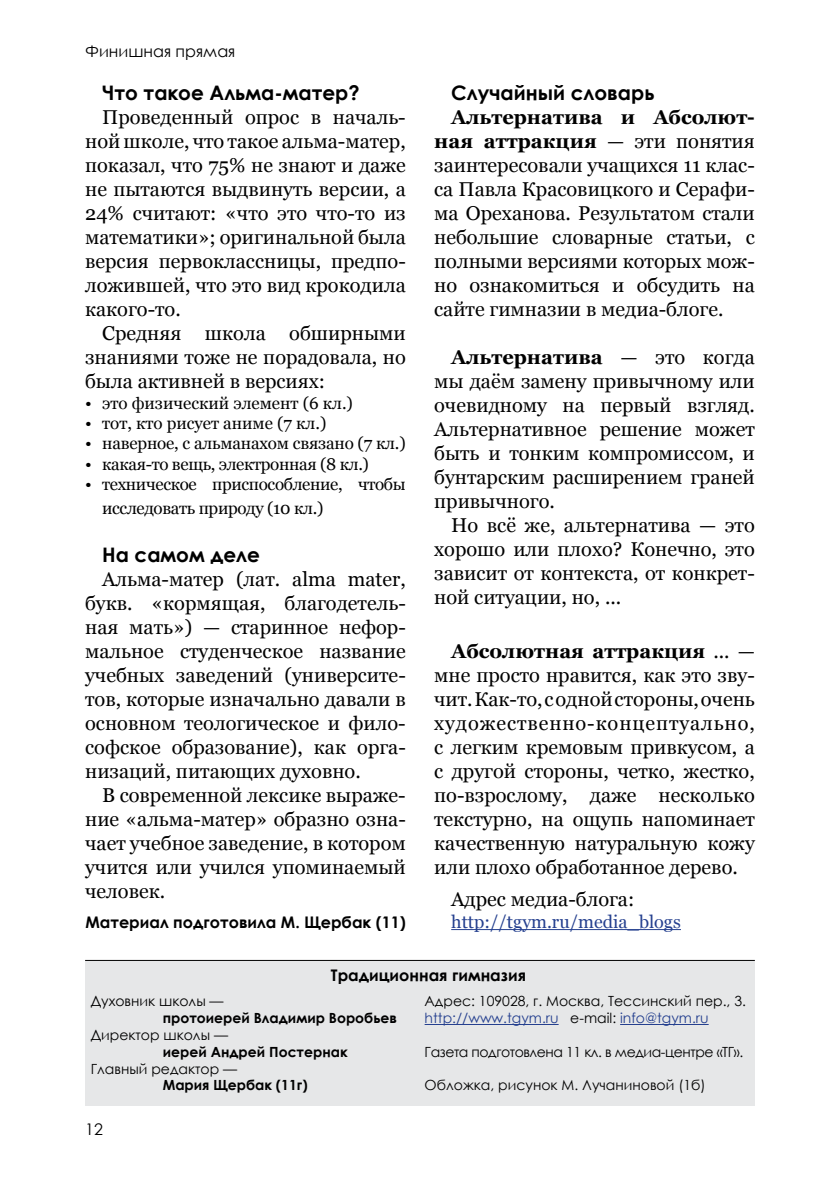
<style>
.page{position:relative;width:840px;height:1191px;background:#fff}
.page>*{position:absolute;margin:0;border:0;box-sizing:border-box;transform-origin:0 0}
.t1{font:20px/24px "Georgia";color:#000;text-align:justify}
.t2{font:700 20px "Century Gothic";color:#000}
.t3{font:18px "Georgia";color:#25408f}
.t4{font:17px/24px "Georgia";letter-spacing:-.02em;color:#000}
.t5{font:17px "Georgia";color:#000}
.t6{font:700 16px "Century Gothic";color:#000}
.t7{font:16px "Century Gothic";color:#000}
.t8{font:14px/16.8px "Century Gothic";color:#000}
.t9{font:700 14px "Century Gothic";color:#000}
.t10{font:14px "Century Gothic";letter-spacing:-.03em;color:#000}
.s1{font-weight:700}
.s2{color:#25408f}
</style>
<div class="page">
<hr style="left:451px;top:929px;width:229px;height:1px;background:#25408f">
<div style="left:85px;top:960px;width:669px;height:146px;background:#e6e7e8"></div>
<hr style="left:424px;top:1024px;width:134px;height:1px;background:#25408f">
<hr style="left:619px;top:1024px;width:89px;height:1px;background:#25408f">
<hr style="left:85px;top:960px;width:669px;height:1px;background:#000">
<p class="t7" style="left:85px;top:40px;width:152px">Финишная прямая</p>
<p class="t2" style="left:102px;top:78px;width:259px">Что такое Альма-матер?</p>
<p class="t1" style="left:85px;top:106px;width:322px;text-indent:17px">Проведенный опрос в началь&shy;ной школе, что такое альма-матер, показал, что 75% не знают и даже не пытаются выдвинуть версии, а 24% считают: «что это что-то из математики»; оригинальной была версия первоклассницы, предпо&shy;ложившей, что это вид крокодила какого-то.</p>
<p class="t1" style="left:85px;top:322px;width:322px;text-indent:17px">Средняя школа обширными знаниями тоже не порадовала, но была активней в версиях:</p>
<p class="t5" style="left:85px;top:392px;width:269px">• это физический элемент (6 кл.)</p>
<p class="t5" style="left:85px;top:413px;width:243px">• тот, кто рисует аниме (7 кл.)</p>
<p class="t4" style="left:85px;top:432px;width:322px">• наверное, с альманахом связано (7 кл.)</p>
<p class="t4" style="left:85px;top:452px;width:285px">• какая-то вещь, электронная (8 кл.)</p>
<p class="t4" style="left:102px;top:473px;width:305px;text-indent:-17px">• техническое приспособление, чтобы исследовать природу (10 кл.)</p>
<p class="t2" style="left:102px;top:540px;width:159px">На самом деле</p>
<p class="t1" style="left:85px;top:568px;width:322px;text-indent:17px">Альма-матер (лат. alma mater, букв. «кормящая, благодетель&shy;ная мать») — старинное нефор&shy;мальное студенческое название учебных заведений (университе&shy;тов, которые изначально давали в основном теологическое и фило&shy;софское образование), как орга&shy;низаций, питающих духовно.</p>
<p class="t1" style="left:85px;top:784px;width:322px;text-indent:17px">В современной лексике выраже&shy;ние «альма-матер» образно озна&shy;чает учебное заведение, в котором учится или учился упоминаемый человек.</p>
<p class="t6" style="left:85px;top:910px;width:321px">Материал подготовила М. Щербак (11)</p>
<p class="t2" style="left:451px;top:78px;width:205px">Случайный словарь</p>
<p class="t1" style="left:434px;top:106px;width:322px;text-indent:17px"><span class="s1">Альтернатива и Абсолют&shy;ная аттракция</span> — эти понятия заинтересовали учащихся 11 клас&shy;са Павла Красовицкого и Серафи&shy;ма Ореханова. Результатом стали небольшие словарные статьи, с полными версиями которых мож&shy;но ознакомиться и обсудить на сайте гимназии в медиа-блоге.</p>
<p class="t1" style="left:434px;top:346px;width:322px;text-indent:17px"><span class="s1">Альтернатива</span> — это когда мы даём замену привычному или очевидному на первый взгляд.<br>Альтернативное решение может быть и тонким компромиссом, и бунтарским расширением граней привычного.</p>
<p class="t1" style="left:434px;top:514px;width:322px;text-indent:17px">Но всё же, альтернатива — это хорошо или плохо? Конечно, это зависит от контекста, от конкрет&shy;ной ситуации, но, ...</p>
<p class="t1" style="left:434px;top:640px;width:322px;text-indent:17px"><span class="s1">Абсолютная аттракция</span> ... — мне просто нравится, как это зву&shy;чит. Как-то, с одной стороны, очень художественно-концептуально, с легким кремовым привкусом, а с другой стороны, четко, жестко, по-взрослому, даже несколько текстурно, на ощупь напоминает качественную натуральную кожу или плохо обработанное дерево.</p>
<p class="t1" style="left:451px;top:888px;width:184px">Адрес медиа-блога:</p>
<p class="t3" style="left:451px;top:911px;width:231px">http://tgym.ru/media_blogs</p>
<p class="t6" style="left:331px;top:963px;width:196px">Традиционная гимназия</p>
<p class="t8" style="left:91px;top:992px;width:134px">Духовник школы —</p>
<p class="t9" style="left:163px;top:1007px;width:235px">протоиерей Владимир Воробьев</p>
<p class="t8" style="left:91px;top:1026px;width:139px">Директор школы —</p>
<p class="t9" style="left:163px;top:1041px;width:186px">иерей Андрей Постернак</p>
<p class="t8" style="left:91px;top:1059px;width:148px">Главный редактор —</p>
<p class="t9" style="left:163px;top:1074px;width:146px">Мария Щербак (11г)</p>
<p class="t7" style="left:85px;top:1118px;width:19px">12</p>
<p class="t8" style="left:424px;top:992px;width:323px">Адрес: 109028, г. Москва, Тессинский пер., 3. <span class="s2">http://www.tgym.ru</span> e-mail: <span class="s2">info@tgym.ru</span></p>
<p class="t10" style="left:424px;top:1042px;width:320px">Газета подготовлена 11 кл. в медиа-центре «ТГ».</p>
<p class="t8" style="left:424px;top:1076px;width:282px">Обложка, рисунок М. Лучаниновой (1б)</p>
</div>
